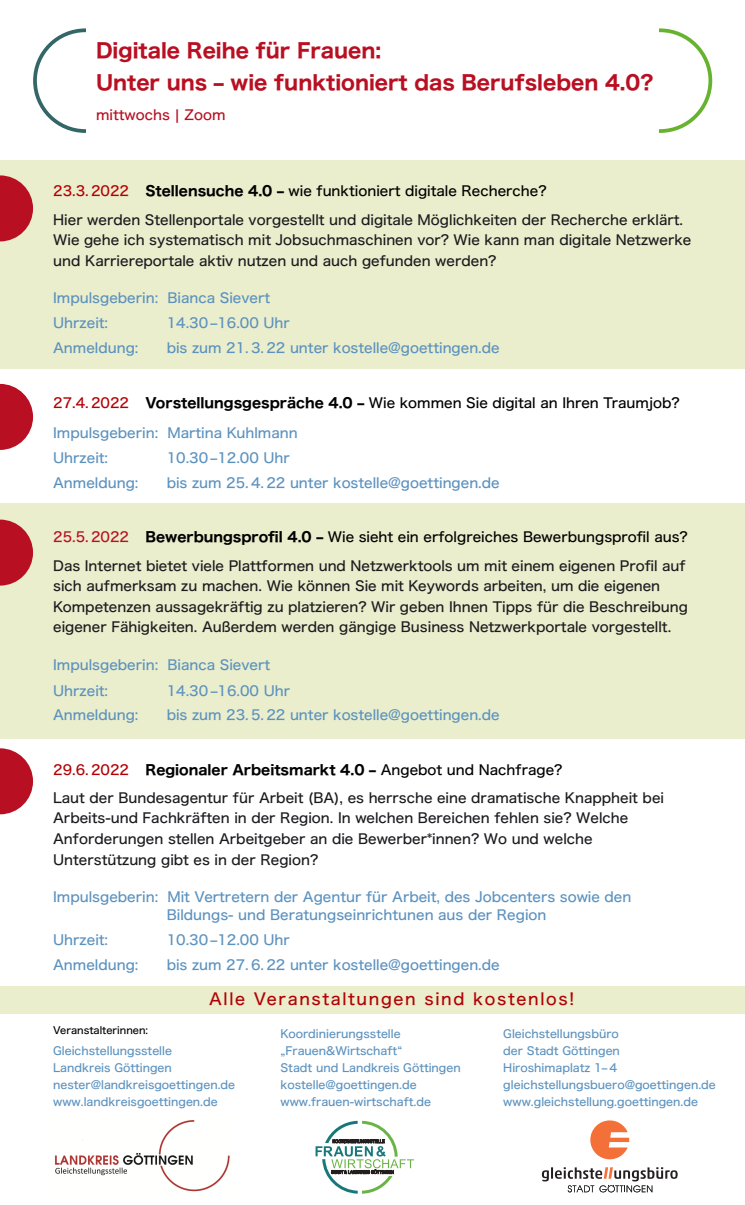
<style>
.page{position:relative;width:745px;height:1205px;background:#fff}
.page>*{position:absolute;margin:0;border:0;box-sizing:border-box;transform-origin:0 0}
.t1{font:20px/32.5px "Hiragino Sans W7";color:#b81022}
.t2{font:16.25px "Hiragino Sans W5";letter-spacing:.1em;color:#b20005}
.t3{font:13.75px/20.6px "Hiragino Sans W5";color:#1b1b1f}
.t4{font:13.75px/25px "Hiragino Sans W5";color:#5c92bf}
.t5{font:13.75px/30px "Hiragino Sans W5";color:#000}
.t6{font:13.75px "Hiragino Sans W7";color:#000}
.t7{font:13.75px "Hiragino Sans W5";color:#b81022}
.t8{font:11.25px/16.9px "Hiragino Sans W5";color:#5c92bf}
.t9{font:10px "Hiragino Sans W5";color:#000}
.s1{color:#b20005}
.s2{font-family:"Hiragino Sans W7";color:#000}
.s3{color:#000}
.s4{font-family:"Hiragino Sans W7"}
.s5{color:#5c92bf}
.s6{color:#b81022}
.s7{font-family:"Hiragino Sans W5";color:#b20005}
.s8{font-family:"Hiragino Sans W5"}
</style>
<div class="page">
<div style="left:0;top:160px;width:744px;height:208px;background:#eaeecc"></div>
<div style="left:0;top:503px;width:744px;height:236px;background:#eaeecc"></div>
<div style="left:0;top:986px;width:744px;height:27px;background:#eaeecc"></div>
<svg style="left:0;top:175px;width:33px;height:66px"></svg>
<svg style="left:0;top:384px;width:33px;height:66px"></svg>
<svg style="left:0;top:520px;width:33px;height:66px"></svg>
<svg style="left:0;top:748px;width:33px;height:66px"></svg>
<svg style="left:315px;top:1121px;width:99px;height:72px"></svg>
<img style="left:55px;top:1120px;width:175px;height:72px">
<svg style="left:33px;top:28px;width:52px;height:105px"></svg>
<svg style="left:659px;top:28px;width:53px;height:105px"></svg>
<svg style="left:541px;top:1167px;width:136px;height:25px"></svg>
<svg style="left:590px;top:1120px;width:39px;height:39px"></svg>
<h1 class="t1" style="left:96px;top:34px;width:558px">Digitale Reihe für Frauen:<br>Unter uns ‒ wie funktioniert das Berufsleben 4.0?</h1>
<p class="t7" style="left:96px;top:108px;width:131px">mittwochs | Zoom</p>
<p class="t3" style="left:53px;top:177px;width:631px;line-height:28.1px"><span class="s1">23.3. 2022</span> <span class="s2">Stellensuche 4.0 ‒</span> <span class="s3">wie funktioniert digitale Recherche?<br></span>Hier werden Stellenportale vorgestellt und digitale Möglichkeiten der Recherche erklärt.</p>
<p class="t3" style="left:53px;top:230px;width:639px">Wie gehe ich systematisch mit Jobsuchmaschinen vor? Wie kann man digitale Netzwerke und Karriereportale aktiv nutzen und auch gefunden werden?</p>
<p class="t4" style="left:53px;top:286px;width:218px">Impulsgeberin: Bianca Sievert<br>Uhrzeit:</p>
<p class="t4" style="left:167px;top:311px;width:125px">14.30 –16.00 Uhr</p>
<p class="t4" style="left:53px;top:336px;width:87px">Anmeldung:</p>
<p class="t4" style="left:167px;top:336px;width:334px">bis zum 21. 3. 22 unter kostelle@goettingen.de</p>
<p class="t5" style="left:53px;top:388px;width:627px"><span class="s1">27.4. 2022</span> <span class="s4">Vorstellungsgespräche 4.0 ‒</span> Wie kommen Sie digital an Ihren Traumjob?<br><span class="s5">Impulsgeberin: Martina Kuhlmann</span></p>
<p class="t4" style="left:53px;top:445px;width:56px">Uhrzeit:</p>
<p class="t4" style="left:167px;top:445px;width:125px">10.30 –12.00 Uhr</p>
<p class="t4" style="left:53px;top:470px;width:87px">Anmeldung:</p>
<p class="t4" style="left:167px;top:470px;width:334px">bis zum 25. 4. 22 unter kostelle@goettingen.de</p>
<p class="t3" style="left:53px;top:523px;width:636px;line-height:28.1px"><span class="s6">25.5. 2022</span> <span class="s2">Bewerbungsprofil 4.0 ‒</span> <span class="s3">Wie sieht ein erfolgreiches Bewerbungsprofil aus?<br></span>Das Internet bietet viele Plattformen und Netzwerktools um mit einem eigenen Profil auf</p>
<p class="t3" style="left:53px;top:576px;width:636px">sich aufmerksam zu machen. Wie können Sie mit Keywords arbeiten, um die eigenen<br>Kompetenzen aussagekräftig zu platzieren? Wir geben Ihnen Tipps für die Beschreibung eigener Fähigkeiten. Außerdem werden gängige Business Netzwerkportale vorgestellt.</p>
<p class="t4" style="left:53px;top:652px;width:218px;line-height:26.2px">Impulsgeberin: Bianca Sievert<br>Uhrzeit:</p>
<p class="t4" style="left:167px;top:678px;width:125px">14.30 –16.00 Uhr</p>
<p class="t4" style="left:53px;top:702px;width:87px">Anmeldung:</p>
<p class="t4" style="left:167px;top:702px;width:334px">bis zum 23. 5. 22 unter kostelle@goettingen.de</p>
<p class="t6" style="left:53px;top:762px;width:510px"><span class="s7">29.6. 2022</span> Regionaler Arbeitsmarkt 4.0 ‒ <span class="s8">Angebot und Nachfrage?</span></p>
<p class="t3" style="left:53px;top:787px;width:612px">Laut der Bundesagentur für Arbeit (BA), es herrsche eine dramatische Knappheit bei Arbeits-und Fachkräften in der Region. In welchen Bereichen fehlen sie? Welche Anforderungen stellen Arbeitgeber an die Bewerber*innen? Wo und welche Unterstützung gibt es in der Region?</p>
<p class="t4" style="left:167px;top:888px;width:466px;line-height:17.5px;text-indent:-113px">Impulsgeberin: Mit Vertretern der Agentur für Arbeit, des Jobcenters sowie den<br>Bildungs- und Beratungseinrichtunen aus der Region</p>
<p class="t4" style="left:53px;top:927px;width:56px">Uhrzeit:</p>
<p class="t4" style="left:167px;top:927px;width:125px">10.30 –12.00 Uhr</p>
<p class="t4" style="left:53px;top:952px;width:87px">Anmeldung:</p>
<p class="t4" style="left:167px;top:952px;width:334px">bis zum 27. 6. 22 unter kostelle@goettingen.de</p>
<p class="t2" style="left:209px;top:991px;width:367px">Alle Veranstaltungen sind kostenlos!</p>
<p class="t9" style="left:53px;top:1025px;width:96px">Veranstalterinnen:</p>
<p class="t8" style="left:53px;top:1042px;width:183px">Gleichstellungsstelle<br>Landkreis Göttingen nester@landkreisgoettingen.de www.landkreisgoettingen.de</p>
<p class="t8" style="left:280px;top:1025px;width:182px">Koordinierungsstelle „Frauen&amp;Wirtschaft“<br>Stadt und Landkreis Göttingen kostelle@goettingen.de www.frauen-wirtschaft.de</p>
<p class="t8" style="left:503px;top:1025px;width:214px">Gleichstellungsbüro<br>der Stadt Göttingen<br>Hiroshimaplatz 1– 4 gleichstellungsbuero@goettingen.de www.gleichstellung.goettingen.de</p>
</div>
